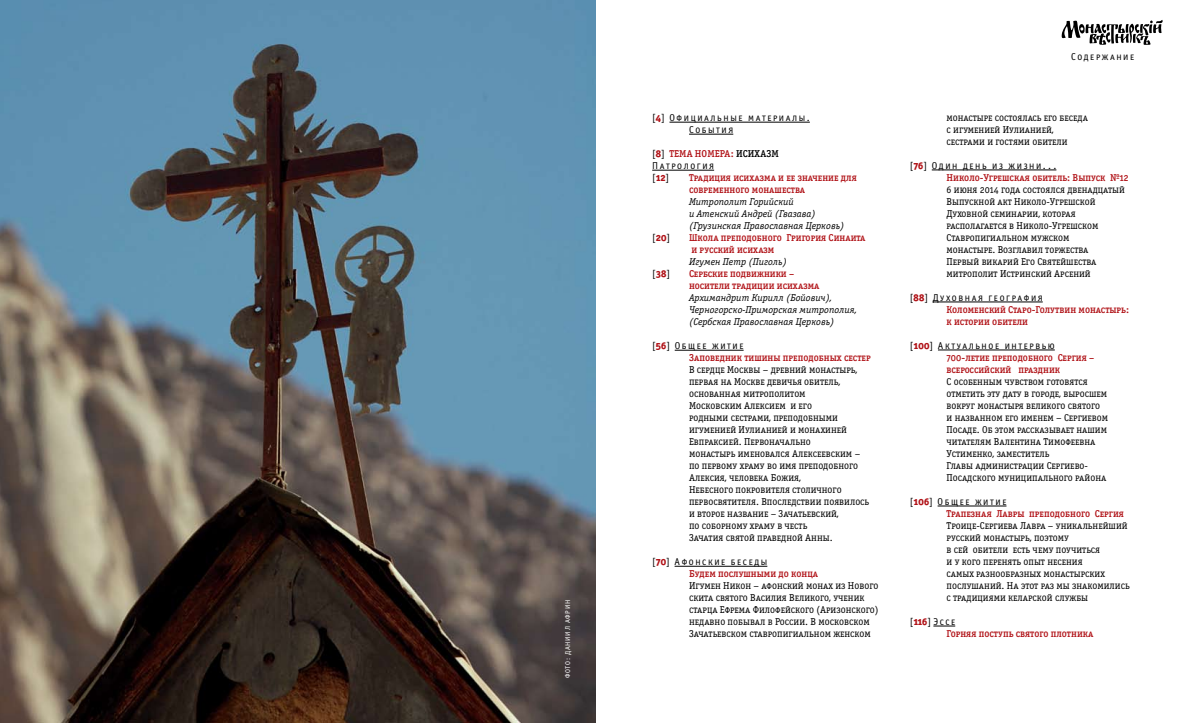
<style>
.page{position:relative;width:1191px;height:723px;background:#fff}
.page>*{position:absolute;margin:0;border:0;box-sizing:border-box;transform-origin:0 0}
.t1{font:10px/12px "Officina Serif Book SCC";color:#000}
.t2{font:10px/12px "Officina Serif Medium SCC";color:#b01116}
.t3{font:italic 10px/12px "Officina Serif Book OSC";color:#000}
.t4{font:10px/12px "Officina Sans Book SCC";letter-spacing:.16em;color:#000}
.t5{font:10px "Officina Serif Book C";color:#000}
.t6{font:7px "Officina Sans Book SCC";letter-spacing:.1em;color:#fff}
.s1{font-family:"Officina Serif Book C"}
.s2{font-family:"Officina Serif Extra Bold SCC";color:#b01116}
.s3{font-family:"Officina Serif Book C";color:#000}
.s4{font-family:"Officina Serif Extra Bold SCC"}
.s5{color:#000}
</style>
<div class="page">
<svg style="left:1061px;top:20px;width:101px;height:25px"></svg>
<hr style="left:669px;top:122px;width:141px;height:1px;background:#000">
<hr style="left:689px;top:134px;width:44px;height:1px;background:#000">
<hr style="left:652px;top:170px;width:62px;height:1px;background:#000">
<hr style="left:674px;top:350px;width:69px;height:1px;background:#000">
<hr style="left:674px;top:566px;width:93px;height:1px;background:#000">
<hr style="left:931px;top:170px;width:125px;height:1px;background:#000">
<hr style="left:932px;top:302px;width:110px;height:1px;background:#000">
<hr style="left:938px;top:350px;width:116px;height:1px;background:#000">
<hr style="left:937px;top:506px;width:69px;height:1px;background:#000">
<svg style="left:933px;top:626px;width:22px;height:1px"></svg>
<img style="left:0;top:0;width:595px;height:723px">
<p class="t6" style="left:564px;top:678px;width:80px;rotate:-90deg">ФОТО: ДАНИИЛ АФРИН</p>
<p class="t4" style="left:689px;top:112px;width:122px;text-indent:-37px"><span class="s1">[</span><span class="s2">4</span><span class="s1">]</span> Официальные материалы.<br>Cобытия</p>
<p class="t2" style="left:652px;top:148px;width:128px"><span class="s3">[</span><span class="s4">8</span><span class="s3">]</span> ТЕМА НОМЕРА: <span class="s5">ИСИХАЗМ</span></p>
<p class="t4" style="left:652px;top:160px;width:63px">Патрология</p>
<p class="t5" style="left:652px;top:172px;width:19px">[<span class="s2">12</span>]</p>
<p class="t2" style="left:689px;top:172px;width:169px">Традиция исихазма и ее значение для современного монашества</p>
<p class="t3" style="left:689px;top:196px;width:157px">Митрополит Горийский<br>и Атенский Андрей (Гвазава) (Грузинская Православная Церковь)</p>
<p class="t5" style="left:652px;top:232px;width:20px">[<span class="s2">20</span>]</p>
<p class="t2" style="left:689px;top:232px;width:178px">Школа преподобного Григория Синаита и русский исихазм</p>
<p class="t3" style="left:689px;top:256px;width:99px">Игумен Петр (Пиголь)</p>
<p class="t5" style="left:652px;top:268px;width:19px">[<span class="s2">38</span>]</p>
<p class="t2" style="left:689px;top:268px;width:132px">Сербские подвижники – носители традиции исихазма</p>
<p class="t3" style="left:689px;top:292px;width:169px">Архимандрит Кирилл (Бойович),<br>Черногорско-Приморская митрополия, (Сербская Православная Церковь)</p>
<p class="t4" style="left:652px;top:340px;width:93px"><span class="s1">[</span><span class="s2">56</span><span class="s1">]</span> Общее житие</p>
<p class="t2" style="left:689px;top:352px;width:183px">Заповедник тишины преподобных сестер</p>
<p class="t1" style="left:689px;top:364px;width:182px">В сердце Москвы – древний монастырь, первая на Москве девичья обитель, основанная митрополитом<br>Московским Алексием и его<br>родными сестрами, преподобными игуменией Иулианией и монахиней<br>Евпраксией. Первоначально<br>монастырь именовался Алексеевским – по первому храму во имя преподобного<br>Алексия, человека Божия,<br>Небесного покровителя столичного первосвятителя. Впоследствии появилось и второе название – Зачатьевский,<br>по соборному храму в честь<br>Зачатия святой праведной Анны.</p>
<p class="t4" style="left:652px;top:556px;width:117px"><span class="s1">[</span><span class="s2">70</span><span class="s1">]</span> Афонские беседы</p>
<p class="t2" style="left:689px;top:568px;width:131px">Будем послушными до конца</p>
<p class="t1" style="left:689px;top:580px;width:191px">Игумен Никон – афонский монах из Нового скита святого Василия Великого, ученик старца Ефрема Филофейского (Аризонского) недавно побывал в России. В московском Зачатьевском ставропигиальном женском</p>
<p class="t4" style="left:1071px;top:51px;width:65px">Содержание</p>
<p class="t1" style="left:946px;top:112px;width:143px">монастыре состоялась его беседа с игуменией Иулианией, сестрами и гостями обители</p>
<p class="t4" style="left:909px;top:160px;width:148px"><span class="s1">[</span><span class="s2">76</span><span class="s1">]</span> Один день из жизни...</p>
<p class="t2" style="left:946px;top:172px;width:183px">Николо-Угрешская обитель: Выпуск №12</p>
<p class="t1" style="left:946px;top:184px;width:180px">6 июня 2014 года состоялся двенадцатый<br>Выпускной акт Николо-Угрешской<br>Духовной семинарии, которая располагается в Николо-Угрешском<br>Ставропигиальном мужском<br>монастыре. Возглавил торжества<br>Первый викарий Его Святейшества митрополит Истринский Арсений</p>
<p class="t4" style="left:909px;top:292px;width:135px"><span class="s1">[</span><span class="s2">88</span><span class="s1">]</span> Духовная география</p>
<p class="t2" style="left:946px;top:304px;width:184px">Коломенский Старо-Голутвин монастырь: к истории обители</p>
<p class="t4" style="left:909px;top:340px;width:147px"><span class="s1">[</span><span class="s2">100</span><span class="s1">]</span> Актуальное интервью</p>
<p class="t2" style="left:946px;top:352px;width:149px">700-летие преподобного Сергия – всероссийский праздник</p>
<p class="t1" style="left:946px;top:376px;width:163px">С особенным чувством готовятся отметить эту дату в городе, выросшем вокруг монастыря великого святого и названном его именем – Сергиевом Посаде. Об этом рассказывает нашим читателям Валентина Тимофеевна Устименко, заместитель<br>Главы администрации Сергиево-Посадского муниципального района</p>
<p class="t4" style="left:909px;top:496px;width:98px"><span class="s1">[</span><span class="s2">106</span><span class="s1">]</span> Общее житие</p>
<p class="t2" style="left:946px;top:508px;width:179px">Трапезная Лавры преподобного Сергия</p>
<p class="t1" style="left:946px;top:520px;width:185px">Троице-Сергиева Лавра – уникальнейший русский монастырь, поэтому<br>в сей обители есть чему поучиться<br>и у кого перенять опыт несения<br>самых разнообразных монастырских послушаний. На этот раз мы знакомились с традициями келарской службы</p>
<p class="t4" style="left:909px;top:616px;width:47px"><span class="s1">[</span><span class="s2">116</span><span class="s1">]</span> Э с с е</p>
<p class="t2" style="left:946px;top:628px;width:148px">Горняя поступь святого плотника</p>
</div>
